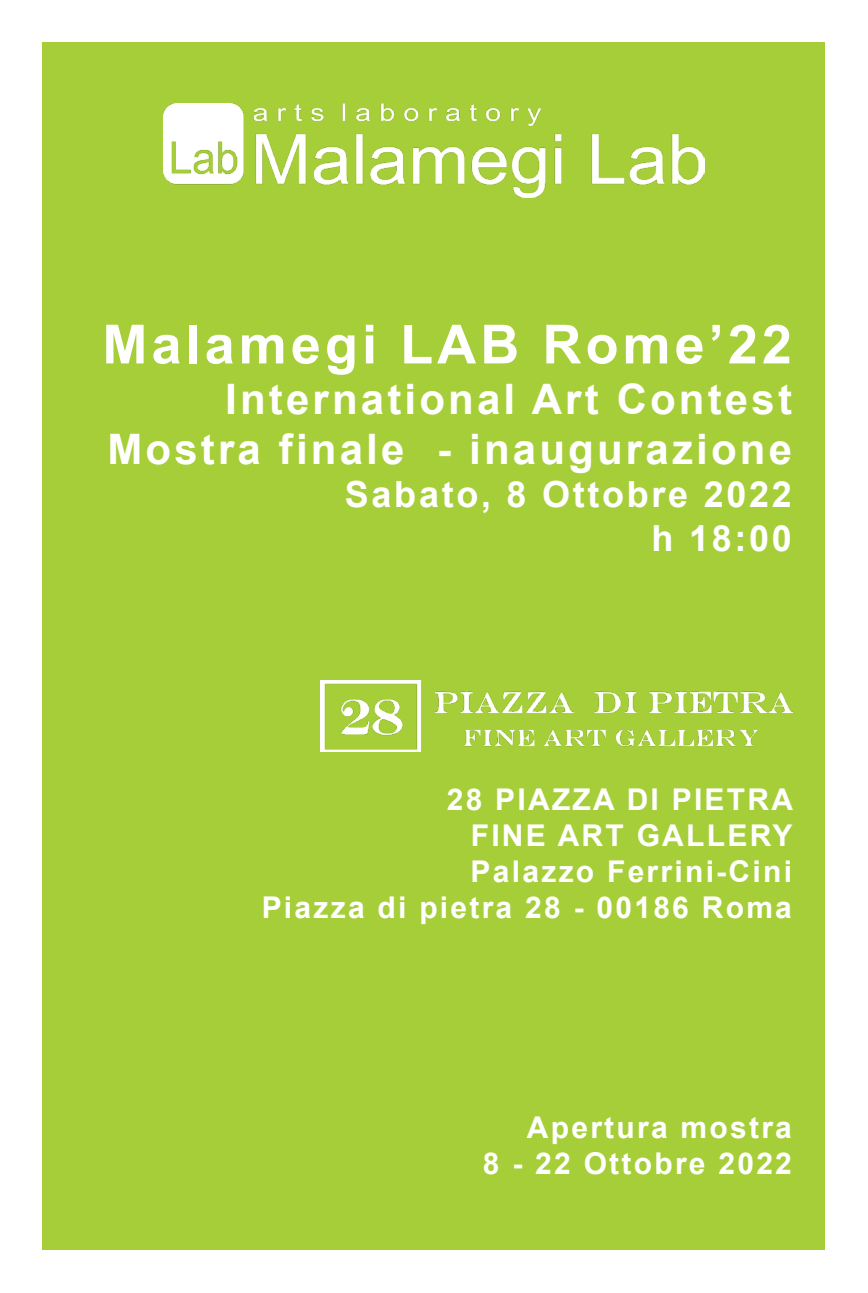
<style>
.page{position:relative;width:868px;height:1293px;background:#fff}
.page>*{position:absolute;margin:0;border:0;box-sizing:border-box;transform-origin:0 0}
.t1{font:700 54px "Arial";letter-spacing:.075em;color:#fff}
.t2{font:700 42px "Arial";letter-spacing:.075em;color:#fff}
.t3{font:700 36px "Arial";letter-spacing:.075em;color:#fff}
.t4{font:700 30px "Arial";letter-spacing:.075em;color:#fff}
</style>
<div class="page">
<div style="left:43px;top:43px;width:782px;height:1207px;background:#a6ce39"></div>
<img style="left:320px;top:681px;width:471px;height:70px">
<img style="left:164px;top:103px;width:540px;height:95px">
<p class="t1" style="left:102px;top:309px;width:691px">Malamegi LAB Rome’22</p>
<p class="t2" style="left:225px;top:371px;width:568px">International Art Contest</p>
<p class="t2" style="left:107px;top:422px;width:686px">Mostra finale - inaugurazione</p>
<p class="t3" style="left:345px;top:471px;width:448px">Sabato, 8 Ottobre 2022</p>
<p class="t3" style="left:651px;top:514px;width:142px">h 18:00</p>
<p class="t4" style="left:446px;top:780px;width:348px">28 PIAZZA DI PIETRA</p>
<p class="t4" style="left:470px;top:816px;width:323px">FINE ART GALLERY</p>
<p class="t4" style="left:470px;top:852px;width:323px">Palazzo Ferrini-Cini</p>
<p class="t4" style="left:261px;top:888px;width:531px">Piazza di pietra 28 - 00186 Roma</p>
<p class="t4" style="left:527px;top:1108px;width:266px">Apertura mostra</p>
<p class="t4" style="left:483px;top:1144px;width:310px">8 - 22 Ottobre 2022</p>
</div>
